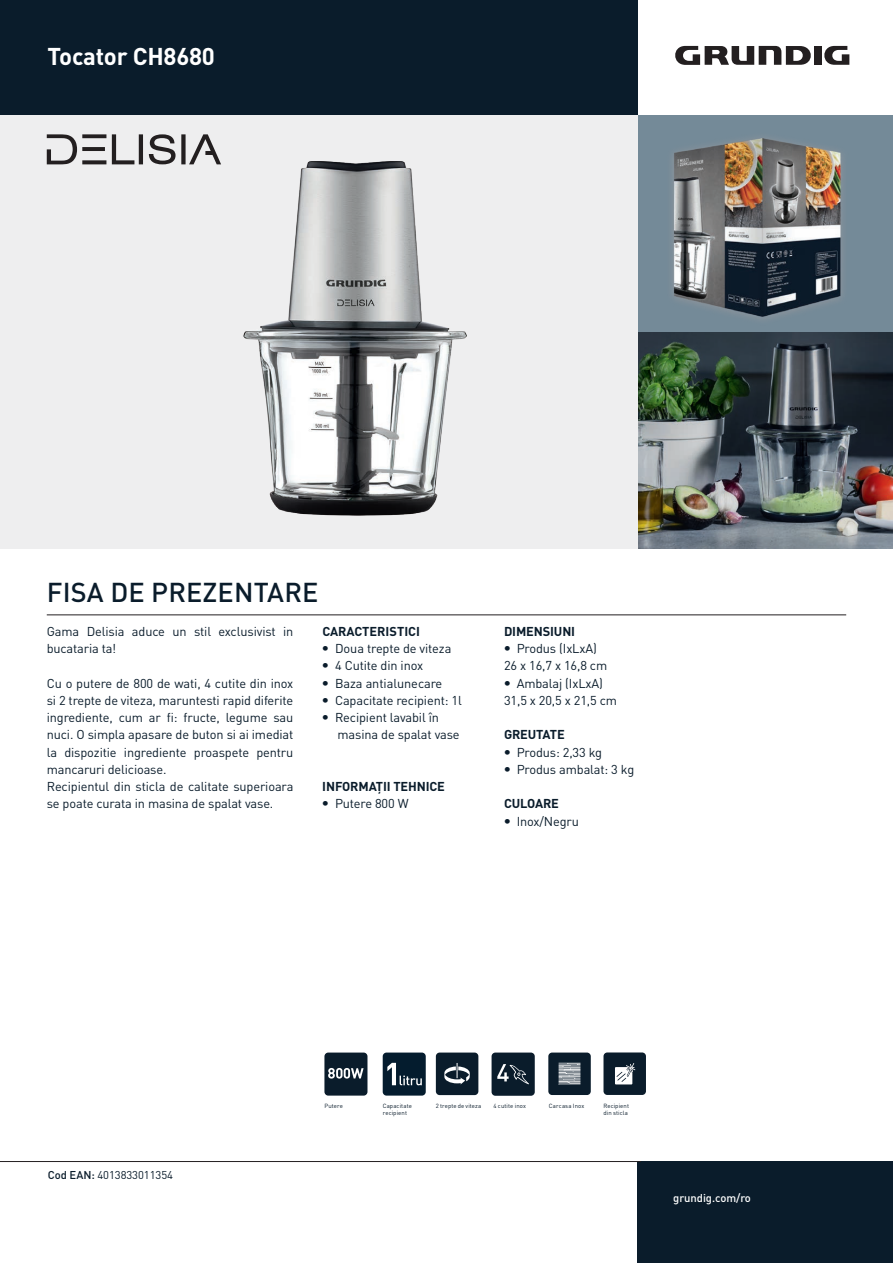
<style>
.page{position:relative;width:893px;height:1263px;background:#fff}
.page>*{position:absolute;margin:0;border:0;box-sizing:border-box;transform-origin:0 0}
.t1{font:500 27px "DIN Pro";letter-spacing:.005em;color:#0a1c2b}
.t2{font:700 24px "DIN Pro";letter-spacing:-.01em;color:#fff}
.t3{font:12.75px/17.2px "DIN Pro";letter-spacing:-.01em;color:#0a1c2b}
.t4{font:700 12.75px "DIN Pro";letter-spacing:-.01em;color:#0a1c2b}
.t5{font:11.25px "DIN Pro";letter-spacing:-.005em;color:#0a1c2b}
.t6{font:500 11.25px "DIN Pro";letter-spacing:-.005em;color:#fff}
.t7{font:6px/7.5px "DIN Pro";letter-spacing:.015em;color:#0a1c2b}
.s1{font-family:"Soho Gothic Pro";font-weight:700}
.s2{font-weight:500}
</style>
<div class="page">
<img style="left:638px;top:332px;width:255px;height:217px">
<div style="left:638px;top:115px;width:255px;height:217px;background:#748a98"></div>
<img style="left:672px;top:138px;width:171px;height:181px">
<div style="left:492px;top:1052px;width:43px;height:44px;background:#0a1c2b;border-radius:4px"></div>
<svg style="left:497px;top:1064px;width:32px;height:20px"></svg>
<div style="left:436px;top:1052px;width:42px;height:43px;background:#0a1c2b;border-radius:4px"></div>
<svg style="left:444px;top:1063px;width:26px;height:21px"></svg>
<div style="left:383px;top:1052px;width:43px;height:43px;background:#041c2e;border-radius:4px"></div>
<svg style="left:387px;top:1063px;width:35px;height:22px"></svg>
<div style="left:324px;top:1052px;width:43px;height:43px;background:#0a1c2b;border-radius:4px"></div>
<svg style="left:328px;top:1068px;width:36px;height:10px"></svg>
<div style="left:548px;top:1052px;width:43px;height:43px;background:#0a1c2b;border-radius:4px"></div>
<div style="left:0;top:0;width:638px;height:115px;background:#0a1c2b"></div>
<hr style="left:47px;top:615px;width:799px;height:1px;background:#231f20">
<div style="left:638px;top:1161px;width:255px;height:102px;background:#0a1c2b"></div>
<hr style="left:0;top:1161px;width:641px;height:1px;background:#231f20">
<svg style="left:559px;top:1063px;width:21px;height:22px"></svg>
<div style="left:814px;top:46px;width:8px;height:19px;background:#231f20"></div>
<svg style="left:675px;top:46px;width:136px;height:19px"></svg>
<svg style="left:824px;top:46px;width:25px;height:19px"></svg>
<div style="left:0;top:115px;width:638px;height:434px;background:#eeeeef"></div>
<img style="left:243px;top:161px;width:224px;height:355px">
<svg style="left:47px;top:134px;width:174px;height:30px"></svg>
<div style="left:603px;top:1052px;width:43px;height:43px;background:#0a1c2b;border-radius:4px"></div>
<svg style="left:615px;top:1063px;width:20px;height:21px"></svg>
<h2 class="t2" style="left:47px;top:40px;width:169px">Tocator CH8680</h2>
<h1 class="t1" style="left:47px;top:574px;width:273px">FISA DE PREZENTARE</h1>
<p class="t3" style="left:47px;top:622px;width:248px">Gama Delisia aduce un stil exclusivist in bucataria ta!</p>
<p class="t3" style="left:47px;top:674px;width:248px">Cu o putere de 800 de wati, 4 cutite din inox si 2 trepte de viteza, maruntesti rapid diferite ingrediente, cum ar fi: fructe, legume sau nuci. O simpla apasare de buton si ai imediat la dispozitie ingrediente proaspete pentru mancaruri delicioase.<br>Recipientul din sticla de calitate superioara se poate curata in masina de spalat vase.</p>
<p class="t4" style="left:322px;top:623px;width:99px">CARACTERISTICI</p>
<p class="t3" style="left:322px;top:639px;width:131px"><span class="s1">•</span> Doua trepte de viteza</p>
<p class="t3" style="left:322px;top:657px;width:102px"><span class="s1">•</span> 4 Cutite din inox</p>
<p class="t3" style="left:322px;top:674px;width:121px"><span class="s1">•</span> Baza antialunecare</p>
<p class="t3" style="left:322px;top:691px;width:141px"><span class="s1">•</span> Capacitate recipient: 1l</p>
<p class="t3" style="left:338px;top:708px;width:124px;text-indent:-15px"><span class="s1">•</span> Recipient lavabil în masina de spalat vase</p>
<p class="t4" style="left:322px;top:778px;width:124px">INFORMAȚII TEHNICE</p>
<p class="t3" style="left:322px;top:795px;width:88px"><span class="s1">•</span> Putere 800 W</p>
<p class="t4" style="left:504px;top:623px;width:73px">DIMENSIUNI</p>
<p class="t3" style="left:504px;top:639px;width:105px"><span class="s1">•</span> Produs (IxLxA)<br>26 x 16,7 x 16,8 cm</p>
<p class="t3" style="left:504px;top:674px;width:114px"><span class="s1">•</span> Ambalaj (IxLxA)<br>31,5 x 20,5 x 21,5 cm</p>
<p class="t4" style="left:504px;top:726px;width:62px">GREUTATE</p>
<p class="t3" style="left:504px;top:743px;width:100px"><span class="s1">•</span> Produs: 2,33 kg</p>
<p class="t3" style="left:504px;top:760px;width:132px"><span class="s1">•</span> Produs ambalat: 3 kg</p>
<p class="t4" style="left:504px;top:795px;width:56px">CULOARE</p>
<p class="t3" style="left:504px;top:812px;width:76px"><span class="s1">•</span> Inox/Negru</p>
<p class="t5" style="left:48px;top:1167px;width:127px"><span class="s2">Cod EAN:</span> 4013833011354</p>
<p class="t7" style="left:324px;top:1101px;width:20px">Putere</p>
<p class="t7" style="left:383px;top:1101px;width:31px">Capacitate recipient</p>
<p class="t7" style="left:436px;top:1101px;width:47px">2 trepte de viteza</p>
<p class="t7" style="left:493px;top:1101px;width:34px">4 cutite inox</p>
<p class="t7" style="left:549px;top:1101px;width:37px">Carcasa Inox</p>
<p class="t7" style="left:603px;top:1101px;width:27px">Recipient din sticla</p>
<p class="t6" style="left:673px;top:1190px;width:79px">grundig.com/ro</p>
</div>
